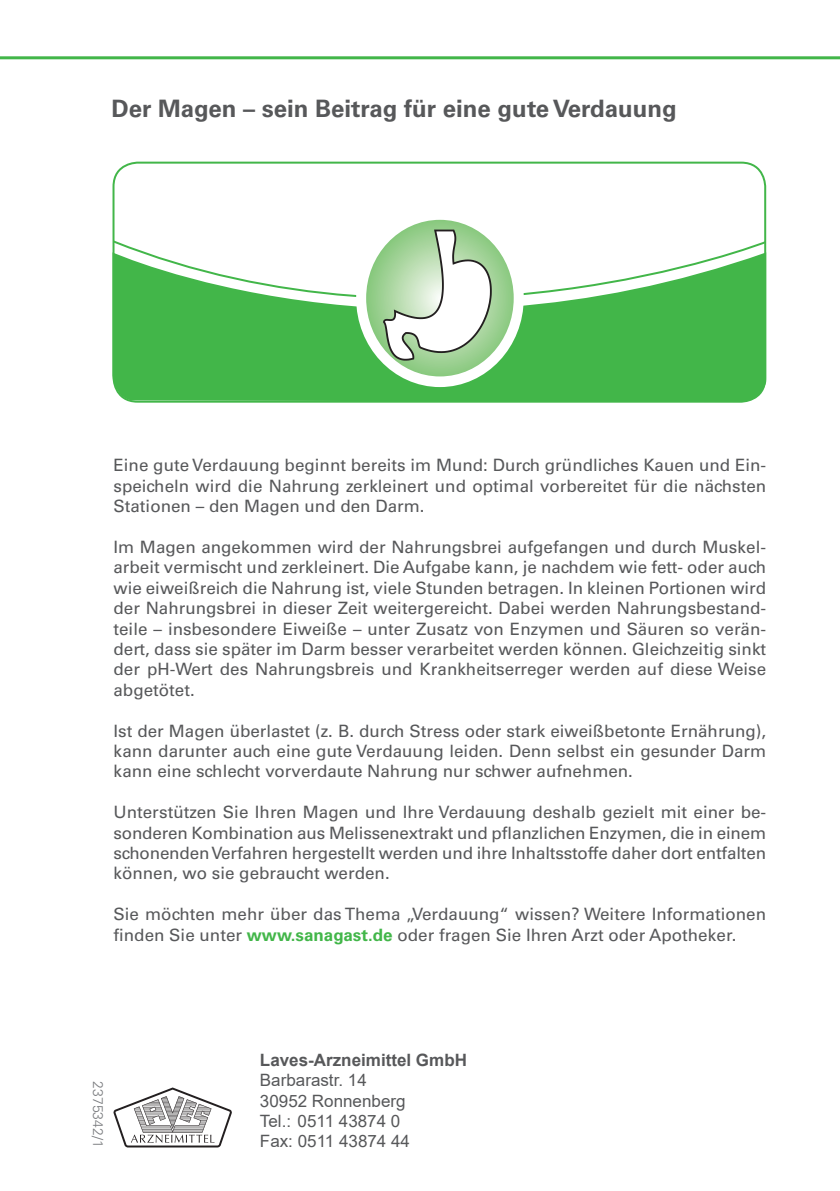
<style>
.page{position:relative;width:840px;height:1191px;background:#fff}
.page>*{position:absolute;margin:0;border:0;box-sizing:border-box;transform-origin:0 0}
.t1{font:700 24px "Univers LT Std";color:#57585a}
.t2{font:17px/20.4px "Univers LT Std";color:#57585a;text-align:justify}
.t3{font:17px/20.4px "Arial";color:#57585a}
.t4{font:700 17px "Arial";color:#57585a}
.t5{font:300 14px "Univers LT Std";color:#787a7d}
.s1{font-weight:700;color:#42b649}
</style>
<div class="page">
<hr style="left:0;top:56px;width:839px;height:3px;background:#42b649">
<div style="left:112px;top:370px;width:653px;height:32px;background:#42b649"></div>
<svg style="left:112px;top:239px;width:655px;height:131px"></svg>
<div style="left:356px;top:209px;width:167px;height:178px;border:22px solid #fff;border-radius:50%"></div>
<svg style="left:366px;top:220px;width:147px;height:156px"></svg>
<svg style="left:113px;top:1087px;width:119px;height:60px"></svg>
<h1 class="t1" style="left:111px;top:94px;width:566px">Der Magen – sein Beitrag für eine gute Verdauung</h1>
<p class="t2" style="left:113px;top:455px;width:653px">Eine gute Verdauung beginnt bereits im Mund: Durch gründliches Kauen und Ein&shy;speicheln wird die Nahrung zerkleinert und optimal vorbereitet für die nächsten Stationen – den Magen und den Darm.</p>
<p class="t2" style="left:113px;top:537px;width:654px">Im Magen angekommen wird der Nahrungsbrei aufgefangen und durch Muskel&shy;arbeit vermischt und zerkleinert. Die Aufgabe kann, je nachdem wie fett- oder auch wie eiweißreich die Nahrung ist, viele Stunden betragen. In kleinen Portionen wird der Nahrungsbrei in dieser Zeit weitergereicht. Dabei werden Nahrungsbestand&shy;teile – insbesondere Eiweiße – unter Zusatz von Enzymen und Säuren so verän&shy;dert, dass sie später im Darm besser verarbeitet werden können. Gleichzeitig sinkt der pH-Wert des Nahrungsbreis und Krankheitserreger werden auf diese Weise abgetötet.</p>
<p class="t2" style="left:113px;top:720px;width:654px">Ist der Magen überlastet (z. B. durch Stress oder stark eiweißbetonte Ernährung), kann darunter auch eine gute Verdauung leiden. Denn selbst ein gesunder Darm kann eine schlecht vorverdaute Nahrung nur schwer aufnehmen.</p>
<p class="t2" style="left:113px;top:802px;width:654px">Unterstützen Sie Ihren Magen und Ihre Verdauung deshalb gezielt mit einer be&shy;sonderen Kombination aus Melissenextrakt und pflanzlichen Enzymen, die in einem schonenden Verfahren hergestellt werden und ihre Inhaltsstoffe daher dort entfalten können, wo sie gebraucht werden.</p>
<p class="t2" style="left:113px;top:904px;width:653px">Sie möchten mehr über das Thema „Verdauung“ wissen? Weitere Informationen finden Sie unter <span class="s1">www.sanagast.de</span> oder fragen Sie Ihren Arzt oder Apotheker.</p>
<p class="t5" style="left:106px;top:1081px;width:68px;rotate:90deg">2375342/1</p>
<p class="t4" style="left:260px;top:1048px;width:208px">Laves-Arzneimittel GmbH</p>
<p class="t3" style="left:260px;top:1070px;width:151px">Barbarastr. 14<br>30952 Ronnenberg<br>Tel.: 0511 43874 0<br>Fax: 0511 43874 44</p>
</div>
